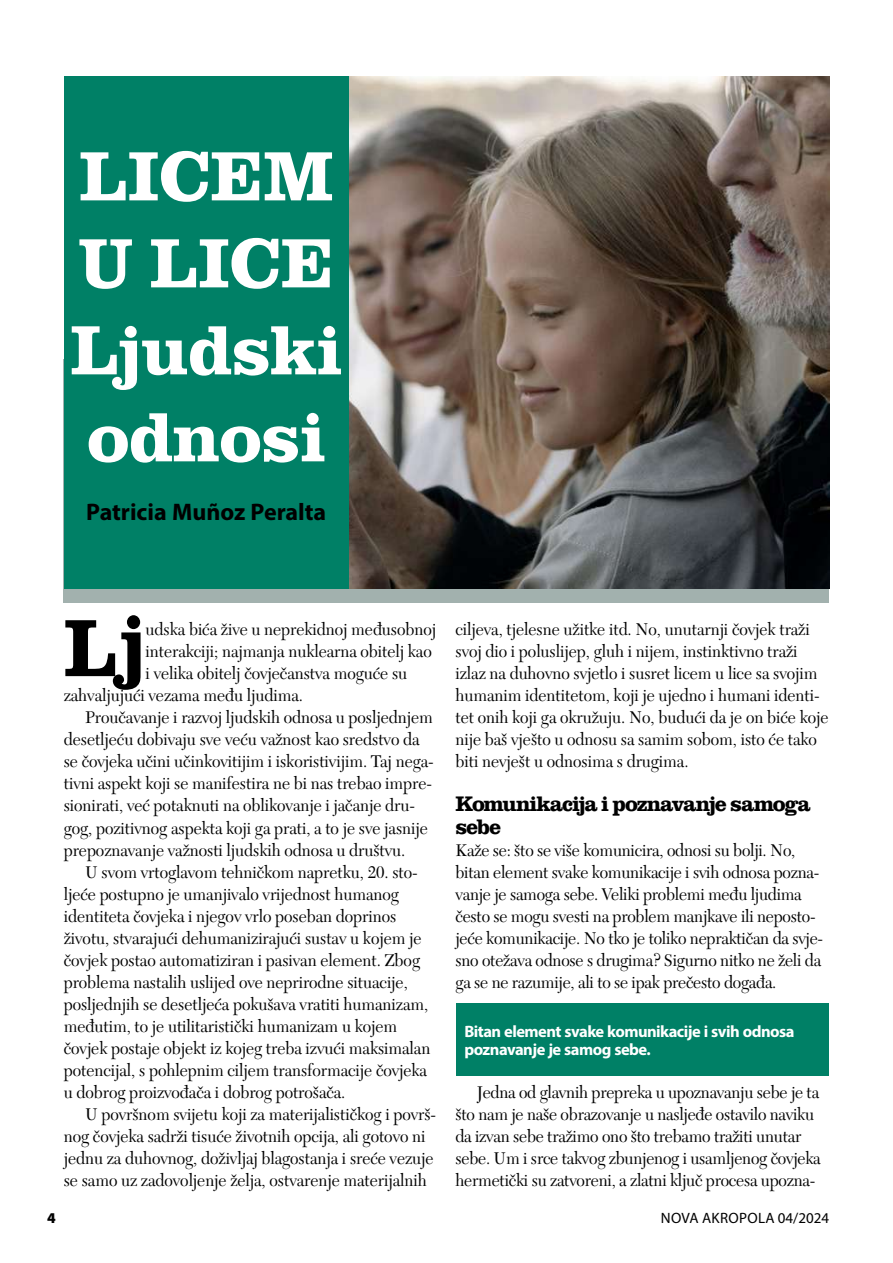
<style>
.page{position:relative;width:893px;height:1263px;background:#fff}
.page>*{position:absolute;margin:0;border:0;box-sizing:border-box;transform-origin:0 0}
.t1{font:700 83.85px "URW Clarendon TOT";color:#000;scale:.95 1}
.t2{font:700 72px/87px "URW Clarendon TOT";letter-spacing:-.01em;color:#fff}
.t3{font:700 24px "Myriad Pro";color:#000}
.t4{font:700 21.75px/22px "URW Clarendon TOT";letter-spacing:-.045em;color:#000}
.t5{font:17.7px/22px "New Caledonia LT Std";letter-spacing:-.005em;color:#000;scale:.95 1}
.t6{font:700 16.5px/18px "Myriad Pro";letter-spacing:-.03em;color:#fff}
.t7{font:15px "Myriad Pro";letter-spacing:.02em;color:#000}
.t8{font:900 15px "Myriad Pro";color:#000}
</style>
<div class="page">
<div style="left:64px;top:359px;width:765px;height:243px;background:#a2b1ae"></div>
<img style="left:349px;top:77px;width:480px;height:512px">
<div style="left:456px;top:1003px;width:372px;height:73px;background:#008066"></div>
<div style="left:64px;top:77px;width:285px;height:512px;background:#008066"></div>
<h2 class="t2" style="left:70px;top:134px;width:273px">LICEM<br>U LICE<br>Ljudski odnosi</h2>
<h3 class="t3" style="left:86px;top:496px;width:242px">Patricia Muñoz Peralta</h3>
<h1 class="t1" style="left:64px;top:596px;width:88px">Lj</h1>
<p class="t5" style="left:146px;top:618px;width:307px">udska bića žive u neprekidnoj međusobnoj</p>
<p class="t5" style="left:146px;top:641px;width:303px">interakciji; najmanja nuklearna obitelj kao</p>
<p class="t5" style="left:146px;top:663px;width:277px">i velika obitelj čovječanstva moguće su</p>
<p class="t5" style="left:64px;top:685px;width:253px">zahvaljujući vezama među ljudima.</p>
<p class="t5" style="left:85px;top:707px;width:368px">Proučavanje i razvoj ljudskih odnosa u posljednjem</p>
<p class="t5" style="left:64px;top:729px;width:376px">desetljeću dobivaju sve veću važnost kao sredstvo da</p>
<p class="t5" style="left:64px;top:751px;width:391px">se čovjeka učini učinkovitijim i iskoristivijim. Taj nega-</p>
<p class="t5" style="left:64px;top:773px;width:389px">tivni aspekt koji se manifestira ne bi nas trebao impre-</p>
<p class="t5" style="left:64px;top:795px;width:371px">sionirati, već potaknuti na oblikovanje i jačanje dru-</p>
<p class="t5" style="left:64px;top:817px;width:385px">gog, pozitivnog aspekta koji ga prati, a to je sve jasnije</p>
<p class="t5" style="left:64px;top:839px;width:361px">prepoznavanje važnosti ljudskih odnosa u društvu.</p>
<p class="t5" style="left:85px;top:861px;width:352px">U svom vrtoglavom tehničkom napretku, 20. sto-</p>
<p class="t5" style="left:64px;top:883px;width:354px">ljeće postupno je umanjivalo vrijednost humanog</p>
<p class="t5" style="left:64px;top:905px;width:352px">identiteta čovjeka i njegov vrlo poseban doprinos</p>
<p class="t5" style="left:64px;top:927px;width:378px">životu, stvarajući dehumanizirajući sustav u kojem je</p>
<p class="t5" style="left:64px;top:949px;width:377px">čovjek postao automatiziran i pasivan element. Zbog</p>
<p class="t5" style="left:64px;top:971px;width:364px">problema nastalih uslijed ove neprirodne situacije,</p>
<p class="t5" style="left:64px;top:993px;width:385px">posljednjih se desetljeća pokušava vratiti humanizam,</p>
<p class="t5" style="left:64px;top:1015px;width:352px">međutim, to je utilitaristički humanizam u kojem</p>
<p class="t5" style="left:64px;top:1037px;width:387px">čovjek postaje objekt iz kojeg treba izvući maksimalan</p>
<p class="t5" style="left:64px;top:1060px;width:384px">potencijal, s pohlepnim ciljem transformacije čovjeka</p>
<p class="t5" style="left:64px;top:1082px;width:298px">u dobrog proizvođača i dobrog potrošača.</p>
<p class="t5" style="left:85px;top:1104px;width:371px">U površnom svijetu koji za materijalističkog i površ-</p>
<p class="t5" style="left:64px;top:1126px;width:382px">nog čovjeka sadrži tisuće životnih opcija, ali gotovo ni</p>
<p class="t5" style="left:64px;top:1148px;width:391px">jednu za duhovnog, doživljaj blagostanja i sreće vezuje</p>
<p class="t5" style="left:64px;top:1170px;width:384px">se samo uz zadovoljenje želja, ostvarenje materijalnih</p>
<p class="t5" style="left:455px;top:618px;width:394px">ciljeva, tjelesne užitke itd. No, unutarnji čovjek traži svoj dio i poluslijep, gluh i nijem, instinktivno traži izlaz na duhovno svjetlo i susret licem u lice sa svojim humanim identitetom, koji je ujedno i humani identi&shy;tet onih koji ga okružuju. No, budući da je on biće koje nije baš vješto u odnosu sa samim sobom, isto će tako biti nevješt u odnosima s drugima.</p>
<p class="t4" style="left:455px;top:793px;width:357px">Komunikacija i poznavanje samoga sebe</p>
<p class="t5" style="left:455px;top:839px;width:389px">Kaže se: što se više komunicira, odnosi su bolji. No, bitan element svake komunikacije i svih odnosa pozna&shy;vanje je samoga sebe. Veliki problemi među ljudima često se mogu svesti na problem manjkave ili neposto&shy;jeće komunikacije. No tko je toliko nepraktičan da svje&shy;sno otežava odnose s drugima? Sigurno nitko ne želi da ga se ne razumije, ali to se ipak prečesto događa.</p>
<p class="t6" style="left:464px;top:1022px;width:332px">Bitan element svake komunikacije i svih odnosa poznavanje je samog sebe.</p>
<p class="t5" style="left:455px;top:1082px;width:386px;text-indent:21px">Jedna od glavnih prepreka u upoznavanju sebe je ta što nam je naše obrazovanje u nasljeđe ostavilo naviku da izvan sebe tražimo ono što trebamo tražiti unutar sebe. Um i srce takvog zbunjenog i usamljenog čovjeka hermetički su zatvoreni, a zlatni ključ procesa upozna-</p>
<p class="t8" style="left:47px;top:1208px;width:10px">4</p>
<p class="t7" style="left:661px;top:1208px;width:170px">NOVA AKROPOLA 04/2024</p>
</div>
